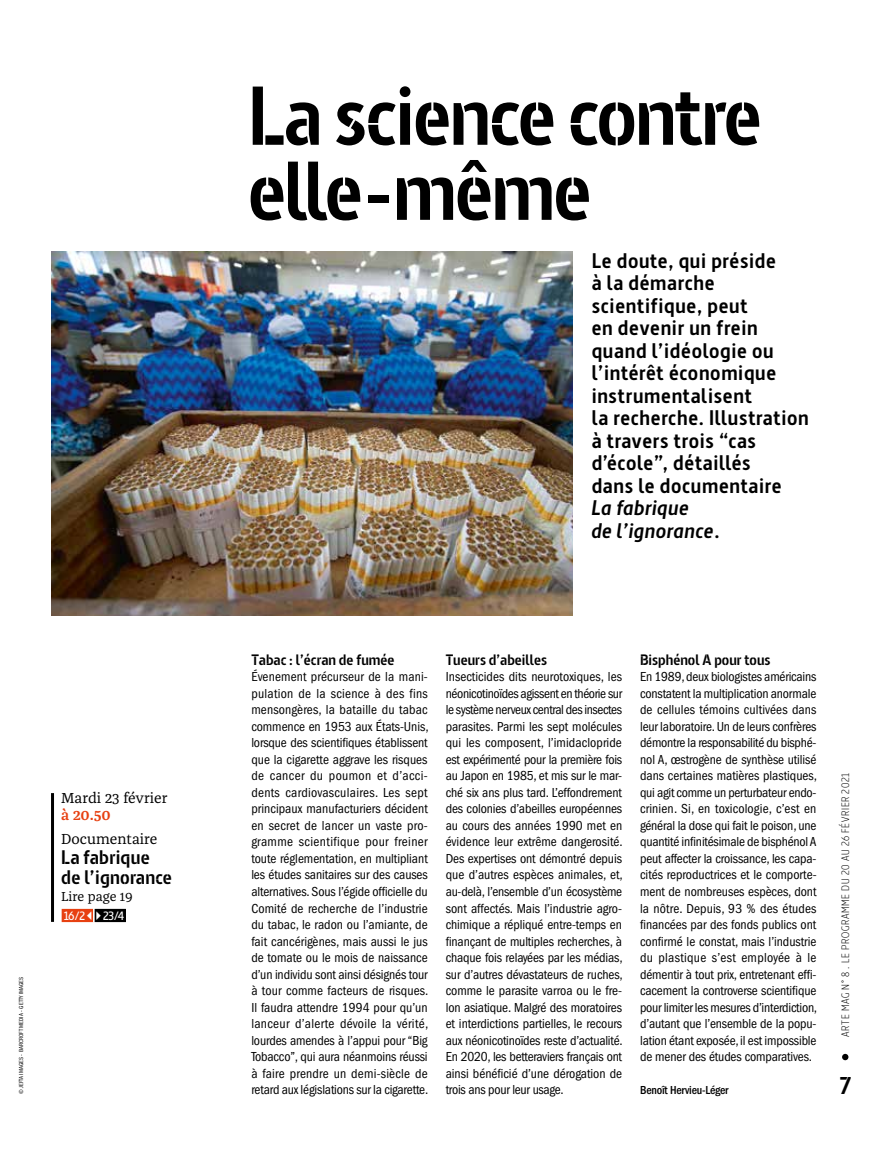
<style>
.page{position:relative;width:893px;height:1149px;background:#fff}
.page>*{position:absolute;margin:0;border:0;box-sizing:border-box;transform-origin:0 0}
.t1{font:700 82.5px/75px "Barna Stencil";letter-spacing:-.025em;color:#000}
.t2{font:700 24.15px "Barna Stencil";color:#000}
.t3{font:700 21px/22.5px "Barna";letter-spacing:.03em;color:#000}
.t4{font:italic 700 21px/22.5px "Barna";letter-spacing:.035em;color:#000}
.t5{font:700 19.5px/19.5px "Barna Stencil";letter-spacing:.01em;color:#000}
.t6{font:700 15px "Barna Stencil";color:#000}
.t7{font:15px "Franziska OT";color:#000}
.t8{font:600 15px "Franziska OT";color:#e74011}
.t9{font:condensed 13.5px/16.5px "ITC Franklin Gothic Std";letter-spacing:-.01em;color:#000;text-align:justify}
.t10{font:13.5px "Franziska OT";color:#000}
.t11{font:500 condensed 12px "ITC Franklin Gothic Std";letter-spacing:-.02em;color:#000}
.t12{font:600 12px "Barna";color:#fff}
.t13{font:300 10.5px "Barna";letter-spacing:.065em;color:#000}
.t14{font:condensed 6px "ITC Franklin Gothic Std";color:#000}
.s1{font-style:normal}
</style>
<div class="page">
<svg style="left:842px;top:1053px;width:6px;height:6px"></svg>
<hr style="left:51px;top:792px;width:3px;height:129px;background:#000">
<div style="left:62px;top:908px;width:31px;height:13px;background:#e74011"></div>
<div style="left:95px;top:908px;width:31px;height:13px;background:#000"></div>
<img style="left:51px;top:252px;width:522px;height:363px">
<svg style="left:87px;top:908px;width:14px;height:13px"></svg>
<p class="t14" style="left:18px;top:1093px;width:119px;rotate:-90deg">© JEFTA IMAGES - BARCROFT MEDIA - GETTY IMAGES</p>
<p class="t7" style="left:61px;top:789px;width:108px">Mardi 23 février</p>
<p class="t8" style="left:61px;top:805px;width:51px">à 20.50</p>
<p class="t7" style="left:61px;top:830px;width:98px">Documentaire</p>
<h3 class="t5" style="left:61px;top:847px;width:112px">La fabrique de l’ignorance</h3>
<p class="t10" style="left:61px;top:888px;width:73px">Lire page 19</p>
<p class="t12" style="left:64px;top:908px;width:23px">16/2</p>
<p class="t12" style="left:103px;top:908px;width:23px">23/4</p>
<h1 class="t1" style="left:248px;top:79px;width:516px">La science contre elle-même</h1>
<h3 class="t3" style="left:592px;top:249px;width:219px">Le doute, qui préside<br>à la démarche scientifique, peut<br>en devenir un frein quand l’idéologie ou l’intérêt économique instrumentalisent<br>la recherche. Illustration à travers trois “cas d’école”, détaillés<br>dans le documentaire</h3>
<h3 class="t4" style="left:592px;top:497px;width:129px">La fabrique<br>de l’ignorance<span class="s1">.</span></h3>
<p class="t6" style="left:251px;top:650px;width:145px">Tabac : l’écran de fumée</p>
<p class="t9" style="left:251px;top:668px;width:179px">Évenement précurseur de la mani&shy;pulation de la science à des fins mensongères, la bataille du tabac commence en 1953 aux États-Unis, lorsque des scientifiques établissent que la cigarette aggrave les risques de cancer du poumon et d’acci&shy;dents cardiovasculaires. Les sept principaux manufacturiers décident en secret de lancer un vaste pro&shy;gramme scientifique pour freiner toute réglementation, en multipliant les études sanitaires sur des causes alternatives. Sous l’égide officielle du Comité de recherche de l’industrie du tabac, le radon ou l’amiante, de fait cancérigènes, mais aussi le jus de tomate ou le mois de naissance d’un individu sont ainsi désignés tour à tour comme facteurs de risques.<br>Il faudra attendre 1994 pour qu’un lanceur d’alerte dévoile la vérité, lourdes amendes à l’appui pour “Big Tobacco”, qui aura néanmoins réussi à faire prendre un demi-siècle de retard aux législations sur la cigarette.</p>
<p class="t6" style="left:446px;top:650px;width:103px">Tueurs d’abeilles</p>
<p class="t9" style="left:446px;top:668px;width:179px">Insecticides dits neurotoxiques, les néonicotinoïdes agissent en théorie sur le système nerveux central des insectes parasites. Parmi les sept molécules qui les composent, l’imidaclopride est expérimenté pour la première fois au Japon en 1985, et mis sur le mar&shy;ché six ans plus tard. L’effondrement des colonies d’abeilles européennes au cours des années 1990 met en évidence leur extrême dangerosité.<br>Des expertises ont démontré depuis que d’autres espèces animales, et, au-delà, l’ensemble d’un écosystème sont affectés. Mais l’industrie agro&shy;chimique a répliqué entre-temps en finançant de multiples recherches, à chaque fois relayées par les médias, sur d’autres dévastateurs de ruches, comme le parasite varroa ou le fre&shy;lon asiatique. Malgré des moratoires et interdictions partielles, le recours aux néonicotinoïdes reste d’actualité.<br>En 2020, les betteraviers français ont ainsi bénéficié d’une dérogation de trois ans pour leur usage.</p>
<p class="t6" style="left:640px;top:650px;width:132px">Bisphénol A pour tous</p>
<p class="t9" style="left:640px;top:668px;width:179px">En 1989, deux biologistes américains constatent la multiplication anormale de cellules témoins cultivées dans leur laboratoire. Un de leurs confrères démontre la responsabilité du bisphé&shy;nol A, œstrogène de synthèse utilisé dans certaines matières plastiques, qui agit comme un perturbateur endo&shy;crinien. Si, en toxicologie, c’est en général la dose qui fait le poison, une quantité infinitésimale de bisphénol A peut affecter la croissance, les capa&shy;cités reproductrices et le comporte&shy;ment de nombreuses espèces, dont la nôtre. Depuis, 93 % des études financées par des fonds publics ont confirmé le constat, mais l’industrie du plastique s’est employée à le démentir à tout prix, entretenant effi&shy;cacement la controverse scientifique pour limiter les mesures d’interdiction, d’autant que l’ensemble de la popu&shy;lation étant exposée, il est impossible de mener des études comparatives.</p>
<p class="t11" style="left:640px;top:1083px;width:90px">Benoît Hervieu-Léger</p>
<p class="t13" style="left:839px;top:1036px;width:266px;rotate:-90deg">ARTE MAG N° 8 . LE PROGRAMME DU 20 AU 26 FÉVRIER 2021</p>
<h2 class="t2" style="left:840px;top:1070px;width:13px">7</h2>
</div>
